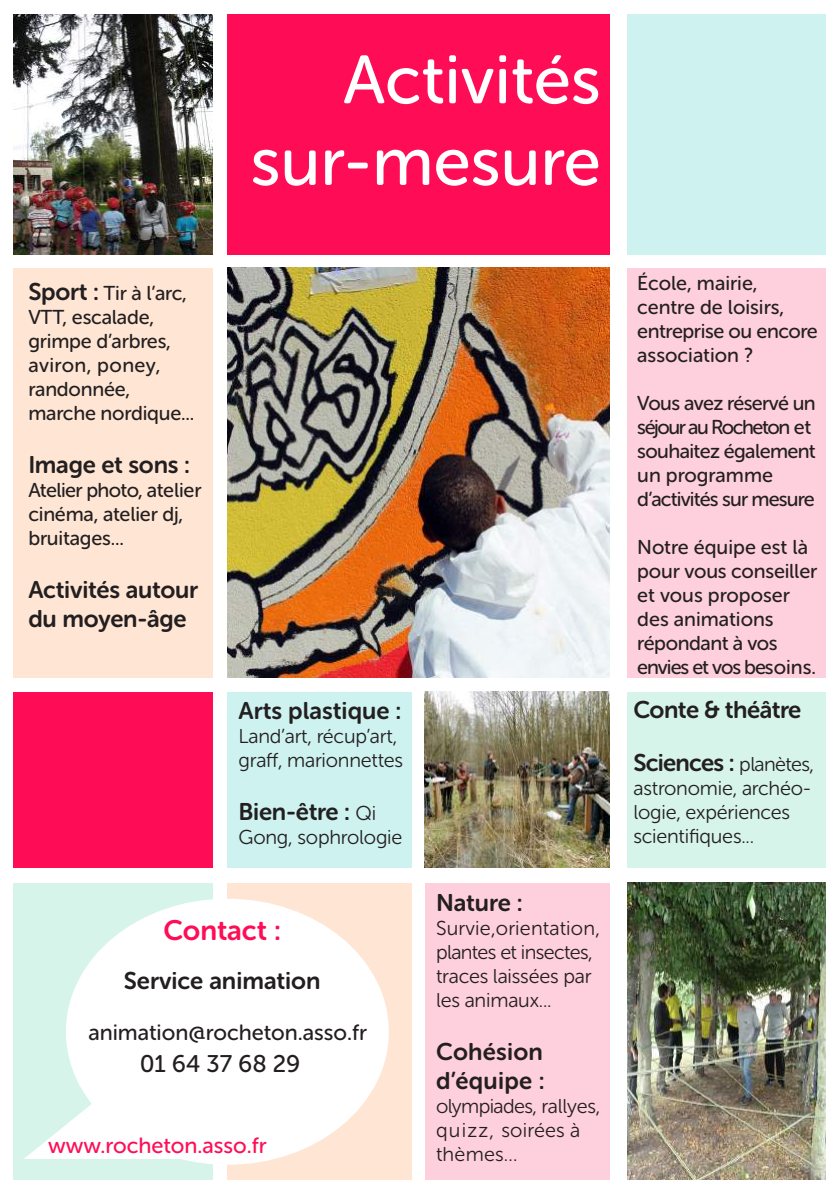
<style>
.page{position:relative;width:840px;height:1191px;background:#fff}
.page>*{position:absolute;margin:0;border:0;box-sizing:border-box;transform-origin:0 0}
.t1{font:68px/81.6px "Museo Sans Rounded 500";color:#fff;text-align:right}
.t2{font:28px "Museo Sans Rounded 700";color:#fe0d56}
.t3{font:24px/28.8px "Museo Sans Rounded 700";letter-spacing:-.01em;color:#231f20}
.t4{font:24px "Museo Sans Rounded 700";letter-spacing:-.03em;color:#231f20}
.t5{font:24px/28.8px "Museo Sans Rounded 700";letter-spacing:.01em;color:#231f20}
.t6{font:24px "Museo Sans Rounded 500";color:#231f20}
.t7{font:22px "Museo Sans Rounded 500";color:#231f20}
.t8{font:22px "Museo Sans Rounded 500";color:#fe0d56}
.t9{font:20px/24px "Museo Sans Rounded 500";letter-spacing:-.01em;color:#231f20}
.t10{font:20px/24px "Museo Sans Rounded 300";letter-spacing:-.01em;color:#231f20}
.t11{font:20px/24px "Museo Sans Rounded 500";letter-spacing:-.035em;color:#231f20}
.s1{font-family:"Museo Sans Rounded 700";font-size:24px}
.s2{font-family:"Museo Sans Rounded 300";font-size:20px}
</style>
<div class="page">
<div style="left:14px;top:883px;width:199px;height:296px;background:#d6f4e9"></div>
<div style="left:227px;top:883px;width:184px;height:296px;background:#ffe6d4"></div>
<div style="left:227px;top:14px;width:382px;height:241px;background:#fe0d56"></div>
<div style="left:14px;top:268px;width:199px;height:409px;background:#ffe6d4"></div>
<div style="left:626px;top:268px;width:199px;height:409px;background:#fecfdd"></div>
<div style="left:626px;top:692px;width:199px;height:175px;background:#d6f4e9"></div>
<div style="left:626px;top:14px;width:199px;height:241px;background:#cdf2f0"></div>
<div style="left:227px;top:692px;width:184px;height:175px;background:#cdf2f0"></div>
<div style="left:14px;top:692px;width:199px;height:175px;background:#fe0d56"></div>
<img style="left:627px;top:883px;width:198px;height:296px">
<svg style="left:24px;top:898px;width:365px;height:267px"></svg>
<div style="left:424px;top:883px;width:185px;height:296px;background:#fecfdd"></div>
<img style="left:14px;top:14px;width:199px;height:241px">
<img style="left:424px;top:692px;width:185px;height:175px">
<img style="left:227px;top:268px;width:382px;height:409px">
<h1 class="t1" style="left:250px;top:39px;width:351px">Activités sur-mesure</h1>
<p class="t9" style="left:28px;top:281px;width:167px"><span class="s1">Sport :</span> Tir à l’arc,<br>VTT, escalade, grimpe d’arbres, aviron, poney, randonnée, marche nordique...</p>
<p class="t3" style="left:28px;top:450px;width:163px">Image et sons :</p>
<p class="t9" style="left:28px;top:478px;width:174px">Atelier photo, atelier cinéma, atelier dj, bruitages...</p>
<p class="t3" style="left:28px;top:575px;width:171px">Activités autour du moyen-âge</p>
<p class="t3" style="left:238px;top:696px;width:164px">Arts plastique :</p>
<p class="t10" style="left:238px;top:724px;width:166px">Land’art, récup’art, graff, marionnettes</p>
<p class="t3" style="left:238px;top:797px;width:139px">Bien-être : <span class="s2">Qi</span></p>
<p class="t10" style="left:238px;top:825px;width:165px">Gong, sophrologie</p>
<h2 class="t2" style="left:163px;top:914px;width:119px">Contact :</h2>
<p class="t3" style="left:124px;top:966px;width:198px">Service animation</p>
<p class="t7" style="left:88px;top:1020px;width:280px">animation@rocheton.asso.fr</p>
<p class="t6" style="left:140px;top:1050px;width:162px">01 64 37 68 29</p>
<p class="t8" style="left:48px;top:1133px;width:220px">www.rocheton.asso.fr</p>
<p class="t3" style="left:436px;top:888px;width:88px">Nature :</p>
<p class="t10" style="left:436px;top:916px;width:165px">Survie,orientation, plantes et insectes, traces laissées par les animaux...</p>
<p class="t5" style="left:436px;top:1037px;width:110px">Cohésion d’équipe :</p>
<p class="t10" style="left:436px;top:1094px;width:166px">olympiades, rallyes, quizz, soirées à thèmes...</p>
<p class="t9" style="left:637px;top:271px;width:182px">École, mairie, centre de loisirs, entreprise ou encore association ?</p>
<p class="t11" style="left:637px;top:391px;width:180px">Vous avez réservé un séjour au Rocheton et souhaitez également un programme d’activités sur mesure</p>
<p class="t9" style="left:637px;top:535px;width:181px">Notre équipe est là pour vous conseiller et vous proposer des animations répondant à vos envies et vos besoins.</p>
<p class="t3" style="left:633px;top:696px;width:169px">Conte &amp; théâtre</p>
<p class="t4" style="left:633px;top:749px;width:182px">Sciences : <span class="s2">planètes,</span></p>
<p class="t10" style="left:633px;top:776px;width:179px">astronomie, archéo&shy;logie, expériences scientifiques...</p>
</div>
